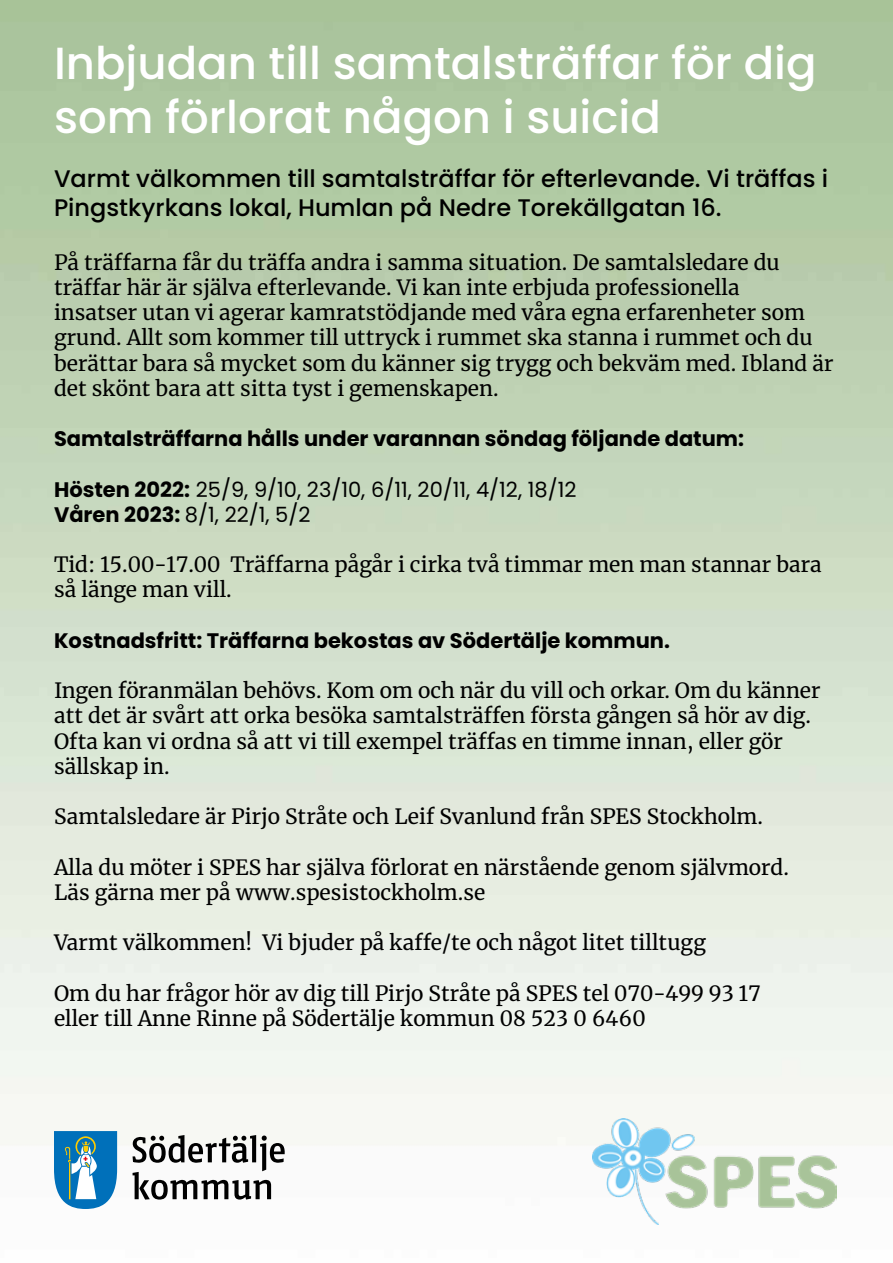
<style>
.page{position:relative;width:893px;height:1263px;background:#fff}
.page>*{position:absolute;margin:0;border:0;box-sizing:border-box;transform-origin:0 0}
.t1{font:500 45px/54px "Poppins";color:#fff}
.t2{font:500 24px/28.8px "Poppins";color:#000}
.t3{font:21px/25.2px "Merriweather";color:#000}
.t4{font:700 21px "Poppins";color:#000}
.t5{font:21px/25.2px "Poppins";color:#000}
.s1{font-weight:700}
</style>
<div class="page">
<img style="left:0;top:0;width:893px;height:1225px">
<img style="left:592px;top:1118px;width:245px;height:106px">
<svg style="left:133px;top:1135px;width:152px;height:64px"></svg>
<svg style="left:54px;top:1131px;width:63px;height:78px"></svg>
<h1 class="t1" style="left:54px;top:36px;width:764px">Inbjudan till samtalsträffar för dig som förlorat någon i suicid</h1>
<p class="t2" style="left:54px;top:164px;width:776px">Varmt välkommen till samtalsträffar för efterlevande. Vi träffas i<br>Pingstkyrkans lokal, Humlan på Nedre Torekällgatan 16.</p>
<p class="t3" style="left:54px;top:248px;width:781px">På träffarna får du träffa andra i samma situation. De samtalsledare du träffar här är själva efterlevande. Vi kan inte erbjuda professionella<br>insatser utan vi agerar kamratstödjande med våra egna erfarenheter som grund. Allt som kommer till uttryck i rummet ska stanna i rummet och du berättar bara så mycket som du känner sig trygg och bekväm med. Ibland är det skönt bara att sitta tyst i gemenskapen.</p>
<p class="t4" style="left:54px;top:427px;width:692px">Samtalsträffarna hålls under varannan söndag följande datum:</p>
<p class="t5" style="left:54px;top:477px;width:524px"><span class="s1">Hösten 2022:</span> 25/9, 9/10, 23/10, 6/11, 20/11, 4/12, 18/12<br><span class="s1">Våren 2023:</span> 8/1, 22/1, 5/2</p>
<p class="t3" style="left:54px;top:550px;width:769px">Tid: 15.00-17.00 Träffarna pågår i cirka två timmar men man stannar bara så länge man vill.</p>
<p class="t4" style="left:54px;top:628px;width:617px">Kostnadsfritt: Träffarna bekostas av Södertälje kommun.</p>
<p class="t3" style="left:54px;top:676px;width:768px">Ingen föranmälan behövs. Kom om och när du vill och orkar. Om du känner att det är svårt att orka besöka samtalsträffen första gången så hör av dig.<br>Ofta kan vi ordna så att vi till exempel träffas en timme innan, eller gör sällskap in.</p>
<p class="t3" style="left:54px;top:802px;width:711px">Samtalsledare är Pirjo Stråte och Leif Svanlund från SPES Stockholm.</p>
<p class="t3" style="left:54px;top:852px;width:736px">Alla du möter i SPES har själva förlorat en närstående genom självmord.<br>Läs gärna mer på www.spesistockholm.se</p>
<p class="t3" style="left:54px;top:928px;width:653px">Varmt välkommen! Vi bjuder på kaffe/te och något litet tilltugg</p>
<p class="t3" style="left:54px;top:978px;width:708px">Om du har frågor hör av dig till Pirjo Stråte på SPES tel 070-499 93 17 eller till Anne Rinne på Södertälje kommun 08 523 0 6460</p>
</div>
